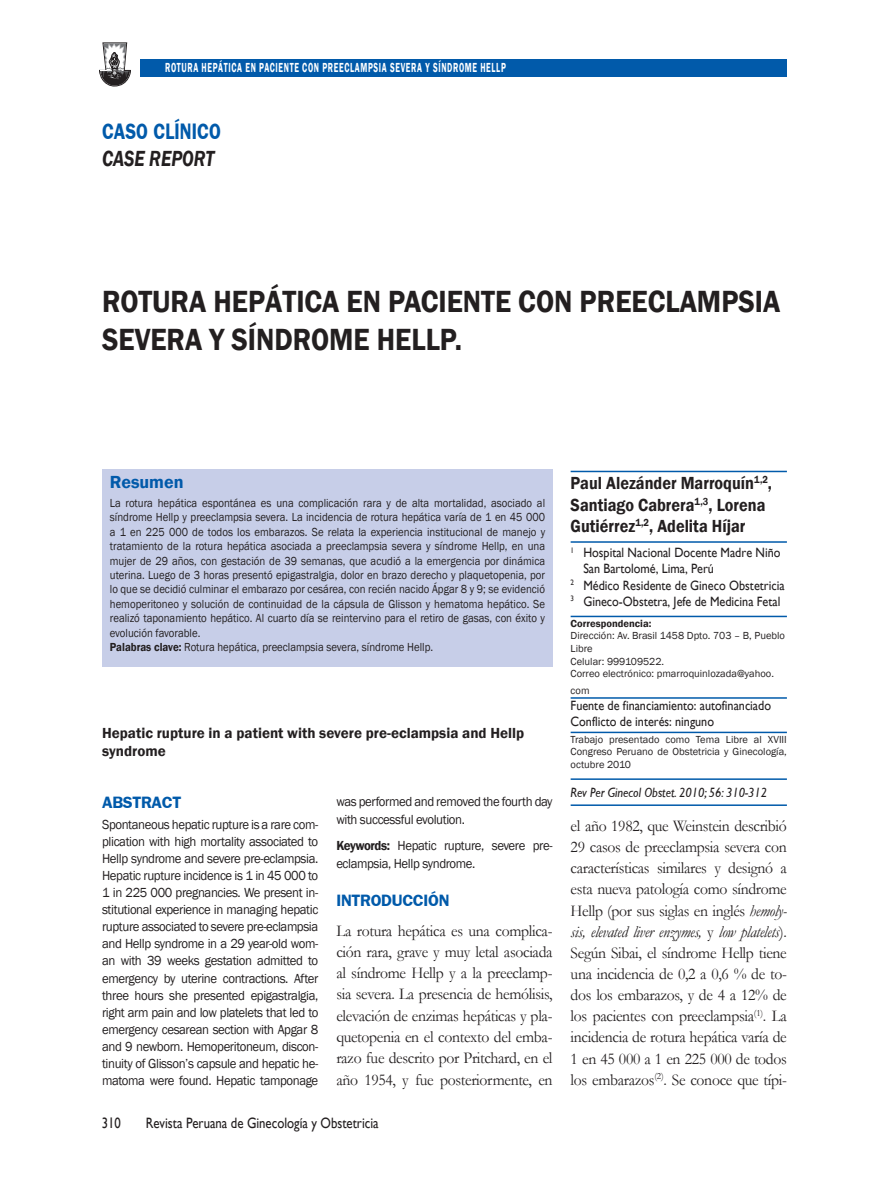
<style>
.page{position:relative;width:872px;height:1191px;background:#fff}
.page>*{position:absolute;margin:0;border:0;box-sizing:border-box;transform-origin:0 0}
.t1{font:600 31.5px/37.5px "Franklin Gothic";color:#231f20;scale:.9 1}
.t2{font:700 22.5px "Frankfurt Gothic";color:#015aaa;scale:.8 1}
.t3{font:italic 600 22.5px "Franklin Gothic";color:#231f20;scale:.8 1}
.t4{font:600 18px/21.6px "Franklin Gothic";color:#231f20;scale:.9 1}
.t5{font:600 18px "Franklin Gothic";color:#015aaa}
.t6{font:16.5px/21.1px "Garamond";letter-spacing:-.02em;color:#231f20;text-align:justify;scale:.95 1}
.t7{font:700 16.5px "Frankfurt Gothic";letter-spacing:-.02em;color:#015aaa}
.t8{font:600 15px/18px "Franklin Gothic";color:#231f20}
.t9{font:15px "Gill Sans";color:#231f20;scale:.85 1}
.t10{font:13.5px/17px "Franklin Gothic";letter-spacing:-.03em;color:#231f20;scale:.95 1}
.t11{font:13.5px/16.2px "Gill Sans";color:#231f20;scale:.9 1}
.t12{font:600 13.5px "Franklin Gothic";letter-spacing:.08em;color:#fff;scale:.6 1}
.t13{font:italic 13.5px "Gill Sans";color:#231f20;scale:.9 1}
.t14{font:12px/14.4px "Franklin Gothic";color:#231f20;text-align:justify;scale:.9 1}
.t15{font:10.5px/12.6px "Franklin Gothic";color:#231f20}
.t16{font:600 10.5px "Franklin Gothic";color:#231f20}
.s1{font-weight:600}
.s2{font-style:italic}
</style>
<div class="page">
<div style="left:140px;top:60px;width:647px;height:17px;background:#015aaa"></div>
<svg style="left:99px;top:43px;width:32px;height:43px"></svg>
<div style="left:102px;top:469px;width:450px;height:197px;background:#c7cee8"></div>
<hr style="left:570px;top:541px;width:217px;height:2px;background:#015aaa">
<hr style="left:570px;top:731px;width:217px;height:2px;background:#015aaa">
<hr style="left:570px;top:697px;width:217px;height:1px;background:#015aaa">
<hr style="left:570px;top:778px;width:217px;height:2px;background:#015aaa">
<hr style="left:570px;top:615px;width:217px;height:2px;background:#015aaa">
<hr style="left:570px;top:471px;width:217px;height:1px;background:#015aaa">
<hr style="left:570px;top:804px;width:217px;height:2px;background:#015aaa">
<p class="t12" style="left:165px;top:59px;width:569px">ROTURA HEPÁTICA EN PACIENTE CON PREECLAMPSIA SEVERA Y SÍNDROME HELLP</p>
<p class="t2" style="left:102px;top:118px;width:150px">CASO CLÍNICO</p>
<p class="t3" style="left:102px;top:144px;width:142px">CASE REPORT</p>
<p class="t1" style="left:102px;top:283px;width:755px">ROTURA HEPÁTICA EN PACIENTE CON PREECLAMPSIA<br>SEVERA Y SÍNDROME HELLP.</p>
<p class="t5" style="left:110px;top:471px;width:75px">Resumen</p>
<p class="t14" style="left:110px;top:496px;width:485px">La rotura hepática espontánea es una complicación rara y de alta mortalidad, asociado al síndrome Hellp y preeclampsia severa. La incidencia de rotura hepática varía de 1 en 45 000 a 1 en 225 000 de todos los embarazos. Se relata la experiencia institucional de manejo y tratamiento de la rotura hepática asociada a preeclampsia severa y síndrome Hellp, en una mujer de 29 años, con gestación de 39 semanas, que acudió a la emergencia por dinámica uterina. Luego de 3 horas presentó epigastralgia, dolor en brazo derecho y plaquetopenia, por lo que se decidió culminar el embarazo por cesárea, con recién nacido Ápgar 8 y 9; se evidenció hemoperitoneo y solución de continuidad de la cápsula de Glisson y hematoma hepático. Se realizó taponamiento hepático. Al cuarto día se reintervino para el retiro de gasas, con éxito y evolución favorable.</p>
<p class="t14" style="left:110px;top:640px;width:361px"><span class="s1">Palabras clave:</span> Rotura hepática, preeclampsia severa, síndrome Hellp.</p>
<p class="t8" style="left:102px;top:724px;width:424px">Hepatic rupture in a patient with severe pre-eclampsia and Hellp syndrome</p>
<p class="t7" style="left:102px;top:792px;width:81px">ABSTRACT</p>
<p class="t10" style="left:102px;top:816px;width:229px;text-align:justify">Spontaneous hepatic rupture is a rare com&shy;plication with high mortality associated to Hellp syndrome and severe pre-eclampsia.<br>Hepatic rupture incidence is 1 in 45 000 to 1 in 225 000 pregnancies. We present in&shy;stitutional experience in managing hepatic rupture associated to severe pre-eclampsia and Hellp syndrome in a 29 year-old wom&shy;an with 39 weeks gestation admitted to emergency by uterine contractions. After three hours she presented epigastralgia, right arm pain and low platelets that led to emergency cesarean section with Apgar 8 and 9 newborn. Hemoperitoneum, discon&shy;tinuity of Glisson’s capsule and hepatic he&shy;matoma were found. Hepatic tamponage</p>
<p class="t10" style="left:336px;top:793px;width:229px;line-height:17.7px">was performed and removed the fourth day with successful evolution.</p>
<p class="t10" style="left:336px;top:836px;width:229px;line-height:17.7px"><span class="s1">Keywords:</span> Hepatic rupture, severe pre&shy;eclampsia, Hellp syndrome.</p>
<p class="t7" style="left:336px;top:890px;width:115px">INTRODUCCIÓN</p>
<p class="t6" style="left:336px;top:919px;width:229px">La rotura hepática es una complica&shy;ción rara, grave y muy letal asociada al síndrome Hellp y a la preeclamp&shy;sia severa. La presencia de hemólisis, elevación de enzimas hepáticas y pla&shy;quetopenia en el contexto del emba&shy;razo fue descrito por Pritchard, en el año 1954, y fue posteriormente, en</p>
<p class="t9" style="left:102px;top:1114px;width:24px">310</p>
<p class="t9" style="left:146px;top:1114px;width:275px">Revista Peruana de Ginecología y Obstetricia</p>
<p class="t4" style="left:570px;top:472px;width:225px">Paul Alezánder Marroquín<sup>1,2</sup>,<br>Santiago Cabrera<sup>1,3</sup>, Lorena<br>Gutiérrez<sup>1,2</sup>, Adelita Híjar</p>
<p class="t11" style="left:583px;top:544px;width:220px;text-indent:-13px"><sup>1</sup> Hospital Nacional Docente Madre Niño<br>San Bartolomé, Lima, Perú</p>
<p class="t11" style="left:570px;top:577px;width:239px"><sup>2</sup> Médico Residente de Gineco Obstetricia</p>
<p class="t11" style="left:570px;top:593px;width:234px"><sup>3</sup> Gineco-Obstetra, Jefe de Medicina Fetal</p>
<p class="t16" style="left:570px;top:617px;width:82px">Correspondencia:</p>
<p class="t15" style="left:570px;top:630px;width:216px">Dirección: Av. Brasil 1458 Dpto. 703 – B, Pueblo<br>Libre</p>
<p class="t15" style="left:570px;top:655px;width:95px">Celular: 999109522.</p>
<p class="t15" style="left:570px;top:666px;width:205px;line-height:16.2px">Correo electrónico: pmarroquinlozada@yahoo. com</p>
<p class="t11" style="left:570px;top:697px;width:224px">Fuente de financiamiento: autofinanciado</p>
<p class="t11" style="left:570px;top:713px;width:161px">Conflicto de interés: ninguno</p>
<p class="t15" style="left:570px;top:733px;width:218px;text-align:justify">Trabajo presentado como Tema Libre al XVIII Congreso Peruano de Obstetricia y Ginecología, octubre 2010</p>
<p class="t13" style="left:570px;top:784px;width:220px">Rev Per Ginecol Obstet. 2010; 56: 310-312</p>
<p class="t6" style="left:570px;top:815px;width:229px">el año 1982, que Weinstein describió 29 casos de preeclampsia severa con características similares y designó a esta nueva patología como síndrome Hellp (por sus siglas en inglés <span class="s2">hemoly&shy;sis, elevated liver enzymes,</span> y <span class="s2">low platelets</span>).<br>Según Sibai, el síndrome Hellp tiene una incidencia de 0,2 a 0,6 % de to&shy;dos los embarazos, y de 4 a 12% de los pacientes con preeclampsia<sup>(1)</sup>. La incidencia de rotura hepática varía de 1 en 45 000 a 1 en 225 000 de todos los embarazos<sup>(2)</sup>. Se conoce que típi-</p>
</div>
